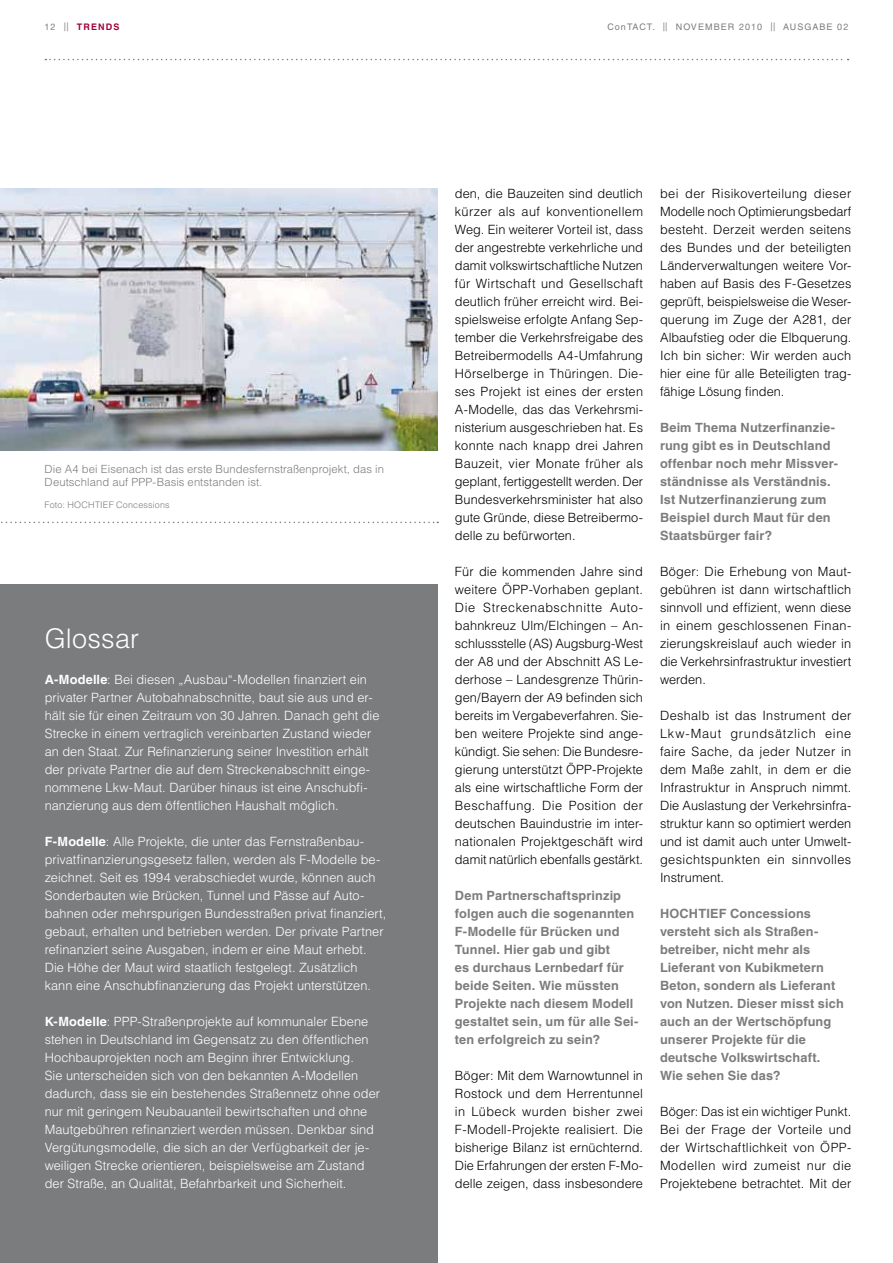
<style>
.page{position:relative;width:893px;height:1263px;background:#fff}
.page>*{position:absolute;margin:0;border:0;box-sizing:border-box;transform-origin:0 0}
.t1{font:300 27px "Helvetica LT Std";letter-spacing:.01em;color:#fff}
.t2{font:300 12.75px/18px "Helvetica LT Std";letter-spacing:.005em;color:#000;text-align:justify}
.t3{font:300 12.75px/18px "Helvetica LT Std";letter-spacing:.005em;color:#fff}
.t4{font:700 12.75px/18px "Helvetica LT Std";letter-spacing:.01em;color:#7b7c7e}
.t5{font:300 11.25px/13.5px "Helvetica LT Std";letter-spacing:.005em;color:#7b7c7e}
.t6{font:9px "Helvetica LT Std";letter-spacing:.12em;color:#7b7c7e}
.t7{font:300 9px "Helvetica LT Std";letter-spacing:.02em;color:#7b7c7e}
.t8{font:700 9px "Helvetica LT Std";color:#9f003b}
.s1{font-family:"Helvetica LT Std Fractions";font-weight:400;color:#7b7c7e}
.s2{font-weight:400;font-size:11.55px;color:#7b7c7e}
.s3{font-size:11.55px}
.s4{font-family:"Helvetica LT Std Fractions"}
.s5{font-weight:700}
</style>
<div class="page">
<svg style="left:45px;top:59px;width:804px;height:1px"></svg>
<img style="left:0;top:189px;width:438px;height:261px">
<div style="left:0;top:584px;width:438px;height:679px;background:#7b7c7e"></div>
<svg style="left:1px;top:522px;width:437px;height:1px"></svg>
<p class="t8" style="left:44px;top:21px;width:76px"><span class="s1">12</span> <span class="s2">||</span> Trends</p>
<p class="t6" style="left:607px;top:21px;width:242px">CONTACT. <span class="s3">||</span> NOVEMBER <span class="s4">2010</span> <span class="s3">||</span> AUSGABE <span class="s4">02</span></p>
<p class="t5" style="left:45px;top:462px;width:341px">Die A4 bei Eisenach ist das erste Bundesfernstraßenprojekt, das in<br>Deutschland auf PPP-Basis entstanden ist.</p>
<p class="t7" style="left:45px;top:499px;width:127px">Foto: HOCHTIEF Concessions</p>
<h1 class="t1" style="left:45px;top:622px;width:96px">Glossar</h1>
<p class="t3" style="left:45px;top:670px;width:336px"><span class="s5">A-Modelle</span>: Bei diesen „Ausbau“-Modellen finanziert ein privater Partner Autobahnabschnitte, baut sie aus und er&shy;hält sie für einen Zeitraum von 30 Jahren. Danach geht die Strecke in einem vertraglich vereinbarten Zustand wieder an den Staat. Zur Refinanzierung seiner Investition erhält der private Partner die auf dem Streckenabschnitt einge&shy;nommene Lkw-Maut. Darüber hinaus ist eine Anschubfi&shy;nanzierung aus dem öffentlichen Haushalt möglich.</p>
<p class="t3" style="left:45px;top:832px;width:343px"><span class="s5">F-Modelle</span>: Alle Projekte, die unter das Fernstraßenbau&shy;privatfinanzierungsgesetz fallen, werden als F-Modelle be&shy;zeichnet. Seit es 1994 verabschiedet wurde, können auch Sonderbauten wie Brücken, Tunnel und Pässe auf Auto&shy;bahnen oder mehrspurigen Bundesstraßen privat finanziert, gebaut, erhalten und betrieben werden. Der private Partner refinanziert seine Ausgaben, indem er eine Maut erhebt.<br>Die Höhe der Maut wird staatlich festgelegt. Zusätzlich kann eine Anschubfinanzierung das Projekt unterstützen.</p>
<p class="t3" style="left:45px;top:1012px;width:337px"><span class="s5">K-Modelle</span>: PPP-Straßenprojekte auf kommunaler Ebene stehen in Deutschland im Gegensatz zu den öffentlichen Hochbauprojekten noch am Beginn ihrer Entwicklung.<br>Sie unterscheiden sich von den bekannten A-Modellen dadurch, dass sie ein bestehendes Straßennetz ohne oder nur mit geringem Neubauanteil bewirtschaften und ohne Mautgebühren refinanziert werden müssen. Denkbar sind Vergütungsmodelle, die sich an der Verfügbarkeit der je&shy;weiligen Strecke orientieren, beispielsweise am Zustand der Straße, an Qualität, Befahrbarkeit und Sicherheit.</p>
<p class="t2" style="left:455px;top:184px;width:190px">den, die Bauzeiten sind deutlich kürzer als auf konventionellem Weg. Ein weiterer Vorteil ist, dass der angestrebte verkehrliche und damit volkswirtschaftliche Nutzen für Wirtschaft und Gesellschaft deutlich früher erreicht wird. Bei&shy;spielsweise erfolgte Anfang Sep&shy;tember die Verkehrsfreigabe des Betreibermodells A4-Umfahrung Hörselberge in Thüringen. Die&shy;ses Projekt ist eines der ersten A-Modelle, das das Verkehrsmi&shy;nisterium ausgeschrieben hat. Es konnte nach knapp drei Jahren Bauzeit, vier Monate früher als geplant, fertiggestellt werden. Der Bundesverkehrsminister hat also gute Gründe, diese Betreibermo&shy;delle zu befürworten.</p>
<p class="t2" style="left:455px;top:562px;width:190px">Für die kommenden Jahre sind weitere ÖPP-Vorhaben geplant.<br>Die Streckenabschnitte Auto&shy;bahnkreuz Ulm/Elchingen – An&shy;schlussstelle (AS) Augsburg-West der A8 und der Abschnitt AS Le&shy;derhose – Landesgrenze Thürin&shy;gen/Bayern der A9 befinden sich bereits im Vergabeverfahren. Sie&shy;ben weitere Projekte sind ange&shy;kündigt. Sie sehen: Die Bundesre&shy;gierung unterstützt ÖPP-Projekte als eine wirtschaftliche Form der Beschaffung. Die Position der deutschen Bauindustrie im inter&shy;nationalen Projektgeschäft wird damit natürlich ebenfalls gestärkt.</p>
<p class="t4" style="left:455px;top:886px;width:185px">Dem Partnerschaftsprinzip folgen auch die sogenannten<br>F-Modelle für Brücken und<br>Tunnel. Hier gab und gibt<br>es durchaus Lernbedarf für beide Seiten. Wie müssten<br>Projekte nach diesem Modell gestaltet sein, um für alle Sei&shy;ten erfolgreich zu sein?</p>
<p class="t2" style="left:455px;top:1066px;width:190px">Böger: Mit dem Warnowtunnel in Rostock und dem Herrentunnel in Lübeck wurden bisher zwei F-Modell-Projekte realisiert. Die bisherige Bilanz ist ernüchternd.<br>Die Erfahrungen der ersten F-Mo&shy;delle zeigen, dass insbesondere</p>
<p class="t2" style="left:660px;top:185px;width:193px">bei der Risikoverteilung dieser Modelle noch Optimierungsbedarf besteht. Derzeit werden seitens des Bundes und der beteiligten Länderverwaltungen weitere Vor&shy;haben auf Basis des F-Gesetzes geprüft, beispielsweise die Weser&shy;querung im Zuge der A281, der Albaufstieg oder die Elbquerung.<br>Ich bin sicher: Wir werden auch hier eine für alle Beteiligten trag&shy;fähige Lösung finden.</p>
<p class="t4" style="left:660px;top:419px;width:180px">Beim Thema Nutzerfinanzie&shy;rung gibt es in Deutschland offenbar noch mehr Missver&shy;ständnisse als Verständnis.<br>Ist Nutzerfinanzierung zum<br>Beispiel durch Maut für den<br>Staatsbürger fair?</p>
<p class="t2" style="left:660px;top:563px;width:193px">Böger: Die Erhebung von Maut&shy;gebühren ist dann wirtschaftlich sinnvoll und effizient, wenn diese in einem geschlossenen Finan&shy;zierungskreislauf auch wieder in die Verkehrsinfrastruktur investiert werden.</p>
<p class="t2" style="left:660px;top:707px;width:193px">Deshalb ist das Instrument der Lkw-Maut grundsätzlich eine faire Sache, da jeder Nutzer in dem Maße zahlt, in dem er die Infrastruktur in Anspruch nimmt.<br>Die Auslastung der Verkehrsinfra&shy;struktur kann so optimiert werden und ist damit auch unter Umwelt&shy;gesichtspunkten ein sinnvolles Instrument.</p>
<p class="t4" style="left:660px;top:905px;width:185px">HOCHTIEF Concessions versteht sich als Straßen&shy;betreiber, nicht mehr als<br>Lieferant von Kubikmetern<br>Beton, sondern als Lieferant von Nutzen. Dieser misst sich auch an der Wertschöpfung unserer Projekte für die deutsche Volkswirtschaft.<br>Wie sehen Sie das?</p>
<p class="t2" style="left:660px;top:1103px;width:193px">Böger: Das ist ein wichtiger Punkt.<br>Bei der Frage der Vorteile und der Wirtschaftlichkeit von ÖPP-Modellen wird zumeist nur die Projektebene betrachtet. Mit der</p>
</div>
